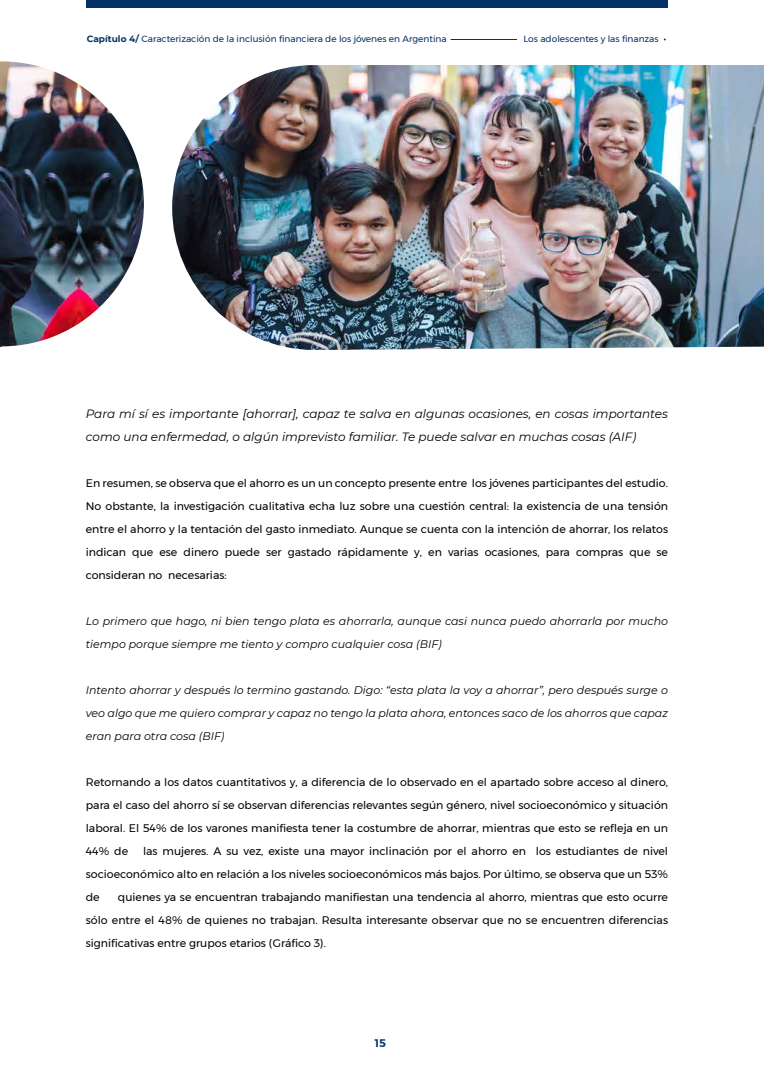
<style>
.page{position:relative;width:764px;height:1080px;background:#fff}
.page>*{position:absolute;margin:0;border:0;box-sizing:border-box;transform-origin:0 0}
.t1{font:italic 12px/23px "Montserrat";color:#000}
.t2{font:11px/23px "Montserrat Regular 2";color:#000;text-align:justify}
.t3{font:italic 11px/23px "Montserrat";color:#000}
.t4{font:600 11px "Montserrat";color:#043268}
.t5{font:9px "Montserrat Regular 2";color:#043268}
.s1{font-family:"Montserrat";font-weight:700}
</style>
<div class="page">
<img style="left:172px;top:65px;width:592px;height:285px">
<img style="left:0;top:61px;width:78px;height:286px">
<img style="left:78px;top:84px;width:66px;height:240px">
<div style="left:87px;top:0;width:581px;height:7px;background:#043268"></div>
<hr style="left:450px;top:39px;width:67px;height:1px;background:#043268">
<p class="t5" style="left:87px;top:32px;width:361px"><span class="s1">Capítulo 4/</span> Caracterización de la inclusión financiera de los jóvenes en Argentina</p>
<p class="t5" style="left:523px;top:32px;width:136px">Los adolescentes y las finanzas</p>
<p class="t1" style="left:86px;top:402px;width:583px">Para mí sí es importante [ahorrar], capaz te salva en algunas ocasiones, en cosas importantes como una enfermedad, o algún imprevisto familiar. Te puede salvar en muchas cosas (AIF)</p>
<p class="t2" style="left:86px;top:471px;width:583px">En resumen, se observa que el ahorro es un un concepto presente entre los jóvenes participantes del estudio.<br>No obstante, la investigación cualitativa echa luz sobre una cuestión central: la existencia de una tensión entre el ahorro y la tentación del gasto inmediato. Aunque se cuenta con la intención de ahorrar, los relatos indican que ese dinero puede ser gastado rápidamente y, en varias ocasiones, para compras que se consideran no necesarias:</p>
<p class="t3" style="left:86px;top:609px;width:584px">Lo primero que hago, ni bien tengo plata es ahorrarla, aunque casi nunca puedo ahorrarla por mucho tiempo porque siempre me tiento y compro cualquier cosa (BIF)</p>
<p class="t3" style="left:86px;top:678px;width:583px;text-align:justify">Intento ahorrar y después lo termino gastando. Digo: “esta plata la voy a ahorrar”, pero después surge o veo algo que me quiero comprar y capaz no tengo la plata ahora, entonces saco de los ahorros que capaz eran para otra cosa (BIF)</p>
<p class="t2" style="left:86px;top:770px;width:583px">Retornando a los datos cuantitativos y, a diferencia de lo observado en el apartado sobre acceso al dinero, para el caso del ahorro sí se observan diferencias relevantes según género, nivel socioeconómico y situación laboral. El 54% de los varones manifiesta tener la costumbre de ahorrar, mientras que esto se refleja en un 44% de</p>
<p class="t2" style="left:86px;top:839px;width:583px;text-indent:57px">las mujeres. A su vez, existe una mayor inclinación por el ahorro en los estudiantes de nivel socioeconómico alto en relación a los niveles socioeconómicos más bajos. Por último, se observa que un 53% de</p>
<p class="t2" style="left:86px;top:885px;width:583px;text-indent:32px">quienes ya se encuentran trabajando manifiestan una tendencia al ahorro, mientras que esto ocurre sólo entre el 48% de quienes no trabajan. Resulta interesante observar que no se encuentren diferencias significativas entre grupos etarios (Gráfico 3).</p>
<p class="t4" style="left:375px;top:1034px;width:13px">15</p>
</div>
